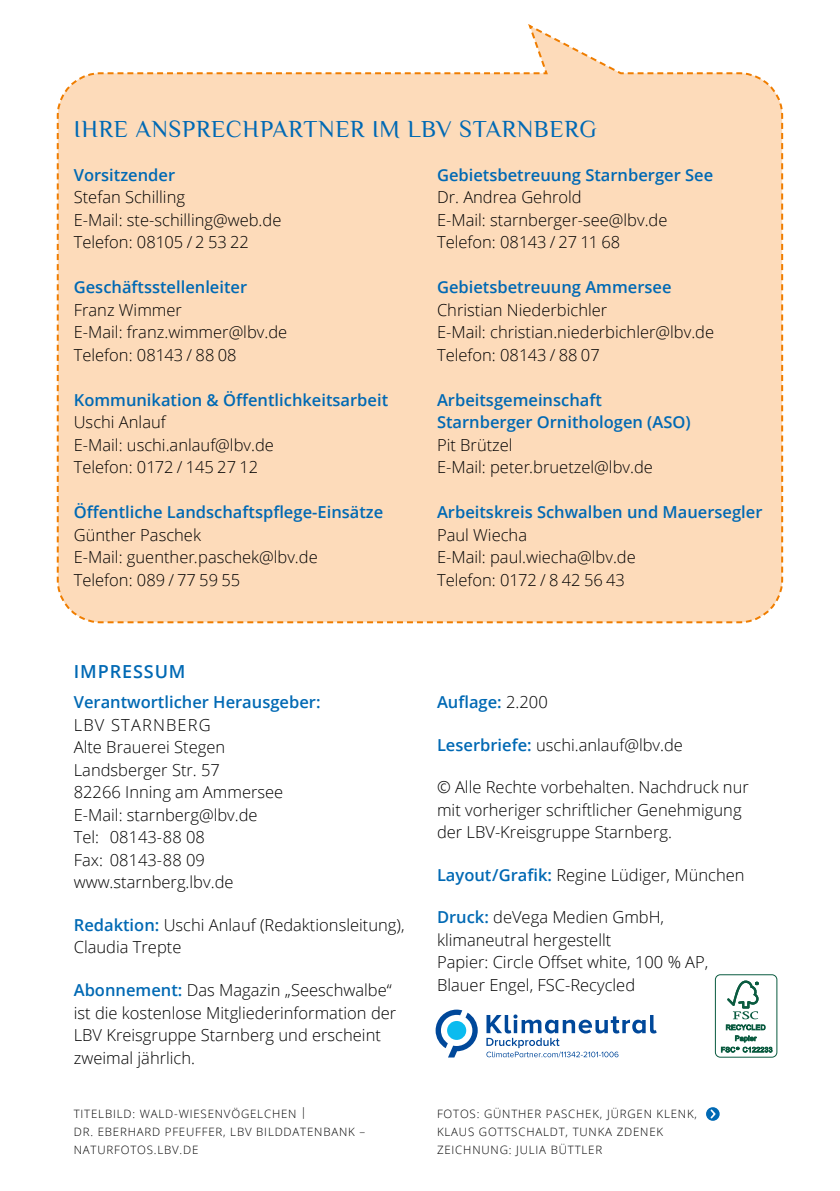
<style>
.page{position:relative;width:840px;height:1191px;background:#fff}
.page>*{position:absolute;margin:0;border:0;box-sizing:border-box;transform-origin:0 0}
.t1{font:24px "Philosopher";letter-spacing:.03em;color:#0069b4}
.t2{font:600 18px "Open Sans";letter-spacing:.05em;color:#0069b4}
.t3{font:300 16.4px/22.6px "Open Sans";color:#000}
.t4{font:600 16.4px/22.6px "Open Sans";color:#0069b4}
.t5{font:300 11.6px/18px "Open Sans";letter-spacing:.07em;color:#000}
.s1{font-weight:600;color:#0069b4}
.s2{font-weight:300;color:#000}
</style>
<div class="page">
<svg style="left:56px;top:24px;width:727px;height:600px;background:#fdddbe"></svg>
<svg style="left:705px;top:1107px;width:14px;height:13px"></svg>
<svg style="left:708px;top:1108px;width:8px;height:12px"></svg>
<svg style="left:435px;top:1009px;width:42px;height:48px"></svg>
<svg style="left:486px;top:1014px;width:170px;height:43px"></svg>
<div style="left:714px;top:974px;width:63px;height:83px;border:1px solid #0a5b40;border-radius:5px"></div>
<svg style="left:720px;top:980px;width:52px;height:72px"></svg>
<h1 class="t1" style="left:74px;top:114px;width:524px">IHRE ANSPRECHPARTNER IM LBV STARNBERG</h1>
<p class="t4" style="left:74px;top:163px;width:103px">Vorsitzender</p>
<p class="t3" style="left:74px;top:185px;width:209px">Stefan Schilling<br>E-Mail: ste-schilling@web.de<br>Telefon: 08105 / 2 53 22</p>
<p class="t4" style="left:74px;top:275px;width:175px">Geschäftsstellenleiter</p>
<p class="t3" style="left:74px;top:298px;width:215px">Franz Wimmer<br>E-Mail: franz.wimmer@lbv.de<br>Telefon: 08143 / 88 08</p>
<p class="t4" style="left:74px;top:388px;width:316px">Kommunikation &amp; Öffentlichkeitsarbeit</p>
<p class="t3" style="left:74px;top:410px;width:201px">Uschi Anlauf<br>E-Mail: uschi.anlauf@lbv.de<br>Telefon: 0172 / 145 27 12</p>
<p class="t4" style="left:74px;top:500px;width:311px">Öffentliche Landschaftspflege-Einsätze</p>
<p class="t3" style="left:74px;top:523px;width:245px">Günther Paschek<br>E-Mail: guenther.paschek@lbv.de<br>Telefon: 089 / 77 59 55</p>
<p class="t2" style="left:74px;top:658px;width:113px">IMPRESSUM</p>
<p class="t4" style="left:74px;top:690px;width:248px">Verantwortlicher Herausgeber:</p>
<p class="t3" style="left:74px;top:713px;width:211px">LBV STARNBERG<br>Alte Brauerei Stegen<br>Landsberger Str. 57<br>82266 Inning am Ammersee<br>E-Mail: starnberg@lbv.de<br>Tel: 08143-88 08<br>Fax: 08143-88 09 www.starnberg.lbv.de</p>
<p class="t3" style="left:74px;top:913px;width:332px"><span class="s1">Redaktion:</span> Uschi Anlauf (Redaktionsleitung),<br>Claudia Trepte</p>
<p class="t3" style="left:74px;top:978px;width:324px"><span class="s1">Abonnement:</span> Das Magazin „Seeschwalbe“ ist die kostenlose Mitgliederinformation der LBV Kreisgruppe Starnberg und erscheint zweimal jährlich.</p>
<p class="t5" style="left:74px;top:1104px;width:293px">TITELBILD: WALD-WIESENVÖGELCHEN |<br>DR. EBERHARD PFEUFFER, LBV BILDDATENBANK –<br>NATURFOTOS.LBV.DE</p>
<p class="t4" style="left:437px;top:163px;width:277px">Gebietsbetreuung Starnberger See</p>
<p class="t3" style="left:437px;top:185px;width:232px">Dr. Andrea Gehrold<br>E-Mail: starnberger-see@lbv.de<br>Telefon: 08143 / 27 11 68</p>
<p class="t4" style="left:437px;top:275px;width:236px">Gebietsbetreuung Ammersee</p>
<p class="t3" style="left:437px;top:298px;width:278px">Christian Niederbichler<br>E-Mail: christian.niederbichler@lbv.de<br>Telefon: 08143 / 88 07</p>
<p class="t4" style="left:437px;top:388px;width:255px">Arbeitsgemeinschaft<br>Starnberger Ornithologen (ASO)</p>
<p class="t3" style="left:437px;top:433px;width:217px">Pit Brützel<br>E-Mail: peter.bruetzel@lbv.de</p>
<p class="t4" style="left:437px;top:500px;width:327px">Arbeitskreis Schwalben und Mauersegler</p>
<p class="t3" style="left:437px;top:523px;width:200px">Paul Wiecha<br>E-Mail: paul.wiecha@lbv.de<br>Telefon: 0172 / 8 42 56 43</p>
<p class="t4" style="left:437px;top:690px;width:112px">Auflage: <span class="s2">2.200</span></p>
<p class="t3" style="left:437px;top:733px;width:247px"><span class="s1">Leserbriefe:</span> uschi.anlauf@lbv.de</p>
<p class="t3" style="left:437px;top:775px;width:313px">© Alle Rechte vorbehalten. Nachdruck nur mit vorheriger schriftlicher Genehmigung der LBV-Kreisgruppe Starnberg.</p>
<p class="t3" style="left:437px;top:863px;width:309px"><span class="s1">Layout/Grafik:</span> Regine Lüdiger, München</p>
<p class="t3" style="left:437px;top:905px;width:273px"><span class="s1">Druck:</span> deVega Medien GmbH, klimaneutral hergestellt<br>Papier: Circle Offset white, 100 % AP,<br>Blauer Engel, FSC-Recycled</p>
<p class="t5" style="left:437px;top:1104px;width:261px">FOTOS: GÜNTHER PASCHEK, JÜRGEN KLENK,<br>KLAUS GOTTSCHALDT, TUNKA ZDENEK<br>ZEICHNUNG: JULIA BÜTTLER</p>
</div>
